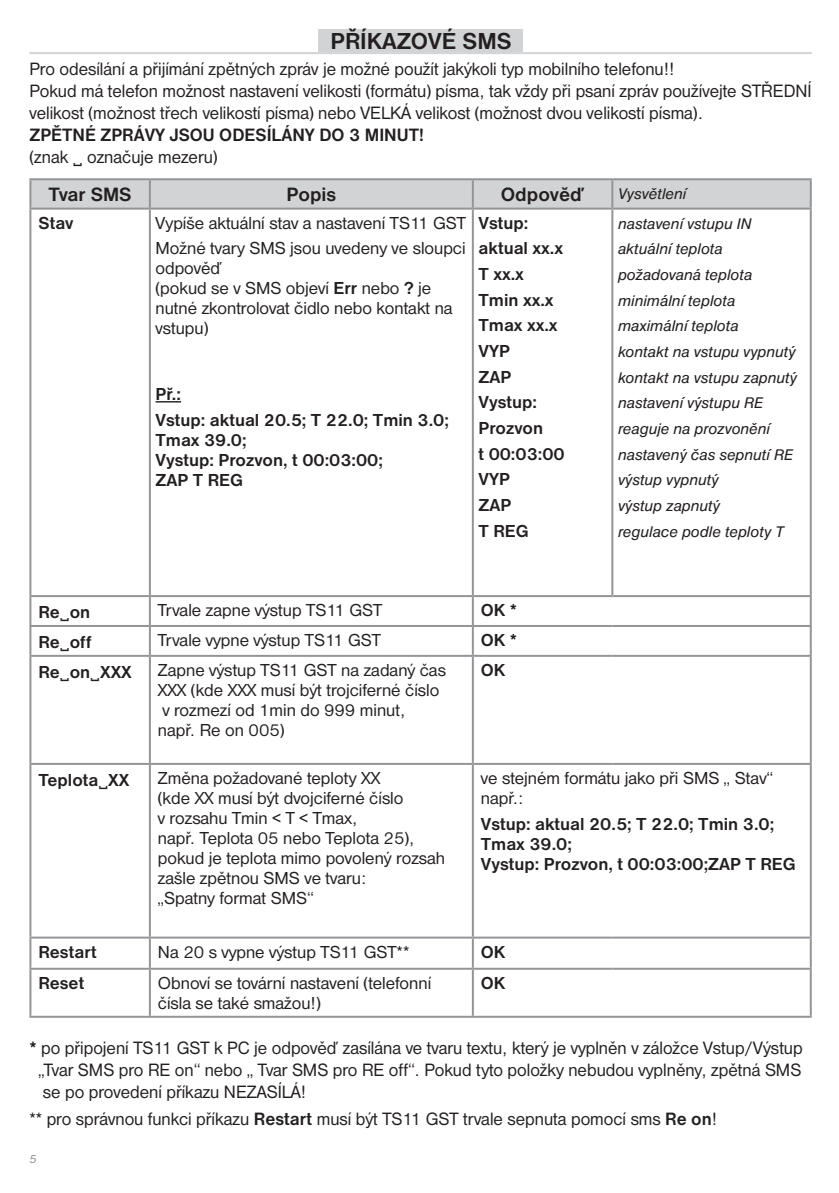
<style>
.page{position:relative;width:839px;height:1193px;background:#fff}
.page>*{position:absolute;margin:0;border:0;box-sizing:border-box;transform-origin:0 0}
.t1{font:700 24px "Nimbus Sans DOT";color:#231f20}
.t2{font:700 20px "Nimbus Sans DOT";color:#231f20}
.t3{font:18.6px/22px "Nimbus Sans DOT";color:#231f20}
.t4{font:700 18.6px "Nimbus Sans DOT";color:#231f20}
.t5{font:18px/20px "Nimbus Sans DOT";color:#231f20}
.t6{font:700 18px/25.6px "Nimbus Sans DOT";color:#231f20}
.t7{font:italic 16px/25.6px "Nimbus Sans DOT";color:#231f20}
.t8{font:italic 12px "Nimbus Sans DOT";color:#939598}
.s1{font-weight:700}
</style>
<div class="page">
<div style="left:319px;top:29px;width:204px;height:23px;background:#d1d3d4"></div>
<hr style="left:29px;top:52px;width:783px;height:2px;background:#d1d3d4">
<svg style="left:31px;top:180px;width:779px;height:28px;background:#cfd1d2"></svg>
<hr style="left:29px;top:178px;width:121px;height:2px;background:#939598">
<hr style="left:29px;top:180px;width:2px;height:28px;background:#939598">
<hr style="left:150px;top:178px;width:323px;height:2px;background:#939598">
<hr style="left:149px;top:180px;width:2px;height:28px;background:#939598">
<hr style="left:473px;top:178px;width:139px;height:2px;background:#939598">
<hr style="left:472px;top:180px;width:2px;height:28px;background:#939598">
<hr style="left:612px;top:178px;width:200px;height:2px;background:#939598">
<hr style="left:611px;top:180px;width:2px;height:28px;background:#939598">
<hr style="left:810px;top:180px;width:2px;height:28px;background:#939598">
<hr style="left:29px;top:208px;width:121px;height:2px;background:#939598">
<hr style="left:29px;top:210px;width:2px;height:385px;background:#939598">
<hr style="left:150px;top:208px;width:323px;height:2px;background:#939598">
<hr style="left:149px;top:210px;width:2px;height:385px;background:#939598">
<hr style="left:473px;top:208px;width:139px;height:2px;background:#939598">
<hr style="left:472px;top:210px;width:2px;height:385px;background:#939598">
<hr style="left:612px;top:208px;width:200px;height:2px;background:#939598">
<hr style="left:611px;top:210px;width:2px;height:385px;background:#939598">
<hr style="left:810px;top:210px;width:2px;height:385px;background:#939598">
<hr style="left:29px;top:595px;width:121px;height:2px;background:#939598">
<hr style="left:29px;top:597px;width:2px;height:28px;background:#939598">
<hr style="left:150px;top:595px;width:323px;height:2px;background:#939598">
<hr style="left:149px;top:597px;width:2px;height:28px;background:#939598">
<hr style="left:473px;top:595px;width:139px;height:2px;background:#939598">
<hr style="left:472px;top:597px;width:2px;height:28px;background:#939598">
<hr style="left:612px;top:595px;width:200px;height:2px;background:#939598">
<hr style="left:810px;top:597px;width:2px;height:28px;background:#939598">
<hr style="left:29px;top:625px;width:121px;height:2px;background:#939598">
<hr style="left:29px;top:627px;width:2px;height:28px;background:#939598">
<hr style="left:150px;top:625px;width:323px;height:2px;background:#939598">
<hr style="left:149px;top:627px;width:2px;height:28px;background:#939598">
<hr style="left:473px;top:625px;width:139px;height:2px;background:#939598">
<hr style="left:472px;top:627px;width:2px;height:28px;background:#939598">
<hr style="left:612px;top:625px;width:200px;height:2px;background:#939598">
<hr style="left:810px;top:627px;width:2px;height:28px;background:#939598">
<hr style="left:29px;top:655px;width:121px;height:2px;background:#939598">
<hr style="left:29px;top:657px;width:2px;height:106px;background:#939598">
<hr style="left:150px;top:655px;width:323px;height:2px;background:#939598">
<hr style="left:149px;top:657px;width:2px;height:106px;background:#939598">
<hr style="left:473px;top:655px;width:139px;height:2px;background:#939598">
<hr style="left:472px;top:657px;width:2px;height:106px;background:#939598">
<hr style="left:612px;top:655px;width:200px;height:2px;background:#939598">
<hr style="left:810px;top:657px;width:2px;height:106px;background:#939598">
<hr style="left:29px;top:763px;width:121px;height:2px;background:#939598">
<hr style="left:29px;top:765px;width:2px;height:171px;background:#939598">
<hr style="left:150px;top:763px;width:323px;height:2px;background:#939598">
<hr style="left:149px;top:765px;width:2px;height:171px;background:#939598">
<hr style="left:473px;top:763px;width:139px;height:2px;background:#939598">
<hr style="left:472px;top:765px;width:2px;height:171px;background:#939598">
<hr style="left:612px;top:763px;width:200px;height:2px;background:#939598">
<hr style="left:810px;top:765px;width:2px;height:171px;background:#939598">
<hr style="left:29px;top:936px;width:121px;height:2px;background:#939598">
<hr style="left:29px;top:938px;width:2px;height:30px;background:#939598">
<hr style="left:150px;top:936px;width:323px;height:2px;background:#939598">
<hr style="left:149px;top:938px;width:2px;height:30px;background:#939598">
<hr style="left:473px;top:936px;width:139px;height:2px;background:#939598">
<hr style="left:472px;top:938px;width:2px;height:30px;background:#939598">
<hr style="left:612px;top:936px;width:200px;height:2px;background:#939598">
<hr style="left:810px;top:938px;width:2px;height:30px;background:#939598">
<hr style="left:29px;top:968px;width:121px;height:2px;background:#939598">
<hr style="left:29px;top:970px;width:2px;height:46px;background:#939598">
<hr style="left:150px;top:968px;width:323px;height:2px;background:#939598">
<hr style="left:149px;top:970px;width:2px;height:46px;background:#939598">
<hr style="left:473px;top:968px;width:139px;height:2px;background:#939598">
<hr style="left:472px;top:970px;width:2px;height:46px;background:#939598">
<hr style="left:612px;top:968px;width:200px;height:2px;background:#939598">
<hr style="left:810px;top:970px;width:2px;height:46px;background:#939598">
<hr style="left:29px;top:1016px;width:783px;height:2px;background:#939598">
<svg style="left:156px;top:401px;width:25px;height:1px"></svg>
<h1 class="t1" style="left:331px;top:31px;width:183px">PŘÍKAZOVÉ SMS</h1>
<p class="t3" style="left:29px;top:59px;width:784px">Pro odesílání a přijímání zpětných zpráv je možné použít jakýkoli typ mobilního telefonu!!<br>Pokud má telefon možnost nastavení velikosti (formátu) písma, tak vždy při psaní zpráv používejte STŘEDNÍ velikost (možnost třech velikostí písma) nebo VELKÁ velikost (možnost dvou velikostí písma).</p>
<p class="t4" style="left:29px;top:127px;width:396px">ZPĚTNÉ ZPRÁVY JSOU ODESÍLÁNY DO 3 MINUT!</p>
<p class="t3" style="left:29px;top:147px;width:190px">(znak označuje mezeru)</p>
<p class="t2" style="left:49px;top:186px;width:85px">Tvar SMS</p>
<p class="t2" style="left:287px;top:186px;width:51px">Popis</p>
<p class="t2" style="left:501px;top:186px;width:85px">Odpověď</p>
<p class="t7" style="left:618px;top:182px;width:70px">Vysvětlení</p>
<p class="t6" style="left:38px;top:210px;width:37px">Stav</p>
<p class="t5" style="left:156px;top:211px;width:312px;line-height:25.6px">Vypíše aktuální stav a nastavení TS11 GST<br>Možné tvary SMS jsou uvedeny ve sloupci</p>
<p class="t5" style="left:156px;top:260px;width:299px">odpověď<br>(pokud se v SMS objeví <span class="s1">Err</span> nebo <span class="s1">?</span> je nutné zkontrolovat čidlo nebo kontakt na vstupu)</p>
<p class="t6" style="left:479px;top:210px;width:88px">Vstup: aktual xx.x<br>T xx.x<br>Tmin xx.x<br>Tmax xx.x<br>VYP<br>ZAP<br>Vystup:<br>Prozvon<br>t 00:03:00<br>VYP<br>ZAP<br>T REG</p>
<p class="t7" style="left:618px;top:212px;width:181px">nastavení vstupu IN aktuální teplota požadovaná teplota minimální teplota maximální teplota<br>kontakt na vstupu vypnutý kontakt na vstupu zapnutý nastavení výstupu RE reaguje na prozvonění nastavený čas sepnutí RE výstup vypnutý<br>výstup zapnutý<br>regulace podle teploty T</p>
<p class="t6" style="left:156px;top:382px;width:295px">Př.:<br>Vstup: aktual 20.5; T 22.0; Tmin 3.0;</p>
<p class="t6" style="left:156px;top:430px;width:229px;line-height:20px">Tmax 39.0;<br>Vystup: Prozvon, t 00:03:00;<br>ZAP T REG</p>
<p class="t6" style="left:38px;top:599px;width:53px">Re on</p>
<p class="t5" style="left:158px;top:602px;width:226px">Trvale zapne výstup TS11 GST</p>
<p class="t6" style="left:481px;top:598px;width:38px">OK *</p>
<p class="t6" style="left:38px;top:629px;width:54px">Re off</p>
<p class="t5" style="left:158px;top:631px;width:225px">Trvale vypne výstup TS11 GST</p>
<p class="t6" style="left:481px;top:628px;width:38px">OK *</p>
<p class="t6" style="left:38px;top:659px;width:95px">Re on XXX</p>
<p class="t5" style="left:158px;top:661px;width:290px">Zapne výstup TS11 GST na zadaný čas<br>XXX (kde XXX musí být trojciferné číslo v rozmezí od 1min do 999 minut,<br>např. Re on 005)</p>
<p class="t6" style="left:481px;top:657px;width:26px">OK</p>
<p class="t6" style="left:38px;top:767px;width:92px">Teplota XX</p>
<p class="t5" style="left:158px;top:769px;width:289px">Změna požadované teploty XX<br>(kde XX musí být dvojciferné číslo<br>v rozsahu Tmin &lt; T &lt; Tmax,<br>např. Teplota 05 nebo Teplota 25), pokud je teplota mimo povolený rozsah zašle zpětnou SMS ve tvaru:<br>„Spatny format SMS“</p>
<p class="t5" style="left:481px;top:769px;width:294px">ve stejném formátu jako při SMS „ Stav“ např.:</p>
<p class="t6" style="left:481px;top:814px;width:316px;line-height:20px">Vstup: aktual 20.5; T 22.0; Tmin 3.0;<br>Tmax 39.0;<br>Vystup: Prozvon, t 00:03:00;ZAP T REG</p>
<p class="t6" style="left:38px;top:939px;width:60px">Restart</p>
<p class="t5" style="left:158px;top:943px;width:253px">Na 20 s vypne výstup TS11 GST**</p>
<p class="t6" style="left:481px;top:939px;width:26px">OK</p>
<p class="t6" style="left:38px;top:970px;width:47px">Reset</p>
<p class="t5" style="left:158px;top:974px;width:275px">Obnoví se tovární nastavení (telefonní čísla se také smažou!)</p>
<p class="t6" style="left:481px;top:970px;width:26px">OK</p>
<p class="t3" style="left:38px;top:1038px;width:766px;text-align:justify;text-indent:-9px"><span class="s1">*</span> po připojení TS11 GST k PC je odpověď zasílána ve tvaru textu, který je vyplněn v záložce Vstup/Výstup „Tvar SMS pro RE on“ nebo „ Tvar SMS pro RE off“. Pokud tyto položky nebudou vyplněny, zpětná SMS se po provedení příkazu NEZASÍLÁ!</p>
<p class="t3" style="left:29px;top:1109px;width:689px">** pro správnou funkci příkazu <span class="s1">Restart</span> musí být TS11 GST trvale sepnuta pomocí sms <span class="s1">Re on</span>!</p>
<p class="t8" style="left:29px;top:1154px;width:9px">5</p>
</div>
